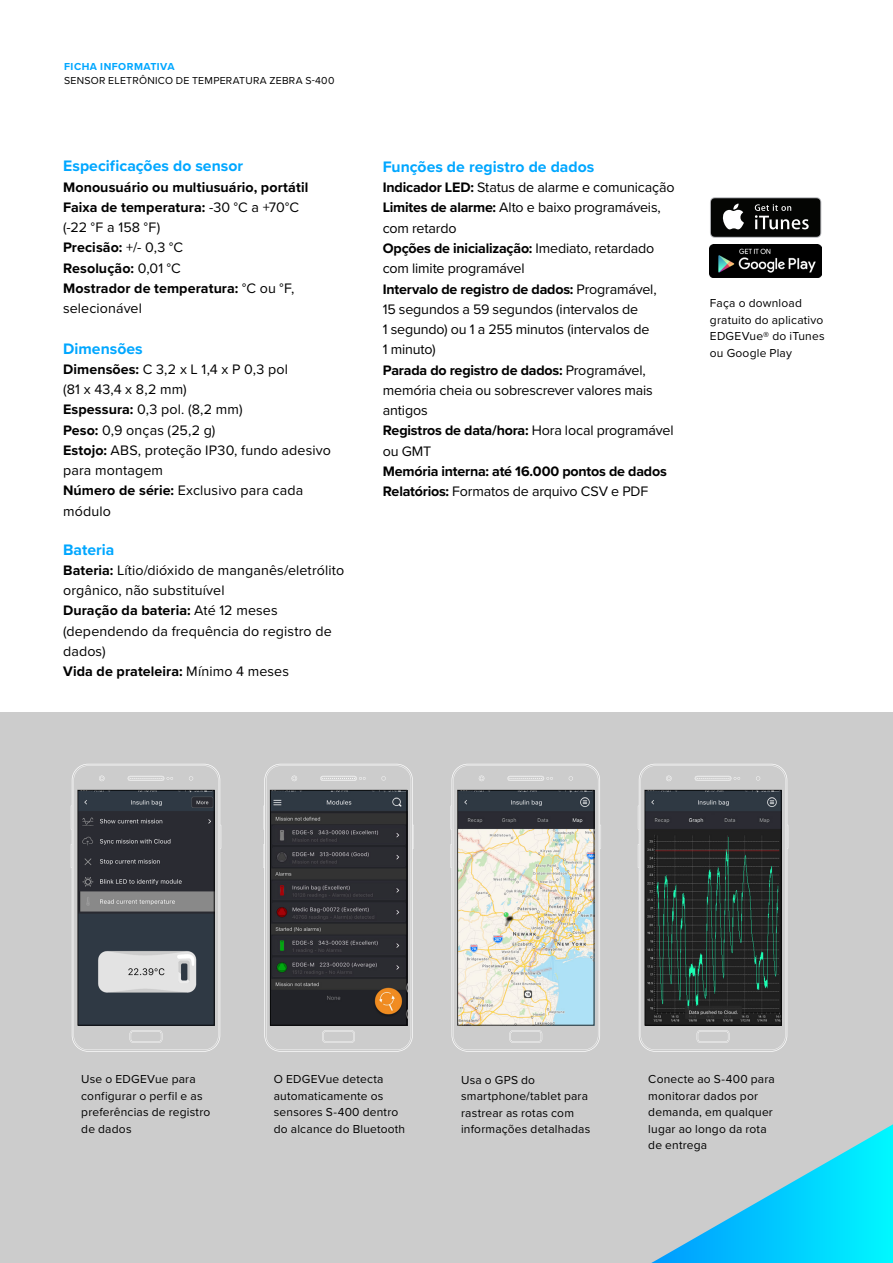
<style>
.page{position:relative;width:893px;height:1263px;background:#fff}
.page>*{position:absolute;margin:0;border:0;box-sizing:border-box;transform-origin:0 0}
.Subhead-2{font:700 15.75px "Proxima Nova";letter-spacing:.005em;color:#00a7ff}
.Body{font:700 15.75px "Proxima Nova";letter-spacing:.005em;color:#00a7ff}
.Body-2{font:14.25px/20.2px "Proxima Nova";letter-spacing:-.005em;color:#000}
.Body-3{font:700 14.25px/20.2px "Proxima Nova";letter-spacing:.005em;color:#000}
.Body-4{font:700 14.25px "Proxima Nova";letter-spacing:-.015em;color:#000}
.t1{font:12px/16.5px "Proxima Nova";letter-spacing:.015em;color:#000}
.t2{font:10.5px "Proxima Nova";letter-spacing:.025em;color:#000}
.t3{font:700 10.5px "Proxima Nova";letter-spacing:.045em;color:#00a7ff}
.s1{font-weight:700}
.s2{font-weight:400}
</style>
<div class="page">
<img style="left:710px;top:244px;width:112px;height:33px">
<svg style="left:710px;top:197px;width:111px;height:41px;background:#363736"></svg>
<div style="left:0;top:713px;width:893px;height:550px;background:#ccc"></div>
<svg style="left:651px;top:1124px;width:242px;height:139px"></svg>
<svg style="left:638px;top:764px;width:150px;height:288px"></svg>
<img style="left:645px;top:790px;width:136px;height:236px">
<svg style="left:451px;top:764px;width:150px;height:288px"></svg>
<img style="left:458px;top:790px;width:136px;height:236px">
<svg style="left:263px;top:764px;width:151px;height:288px"></svg>
<img style="left:270px;top:790px;width:137px;height:236px">
<svg style="left:71px;top:764px;width:150px;height:288px"></svg>
<img style="left:78px;top:790px;width:136px;height:236px">
<p class="t3" style="left:64px;top:58px;width:112px">FICHA INFORMATIVA</p>
<p class="t2" style="left:64px;top:73px;width:272px">SENSOR ELETRÔNICO DE TEMPERATURA ZEBRA S-400</p>
<p class="Subhead-2" style="left:63px;top:154px;width:182px">Especificações do sensor</p>
<p class="Body-3" style="left:63px;top:176px;width:247px">Monousuário ou multiusuário, portátil</p>
<p class="Body-2" style="left:63px;top:196px;width:238px"><span class="s1">Faixa de temperatura:</span> -30 °C a +70°C (-22 °F a 158 °F)</p>
<p class="Body-3" style="left:63px;top:237px;width:122px">Precisão: <span class="s2">+/- 0,3 °C</span></p>
<p class="Body-3" style="left:63px;top:257px;width:119px">Resolução: <span class="s2">0,01 °C</span></p>
<p class="Body-3" style="left:63px;top:278px;width:233px">Mostrador de temperatura: <span class="s2">°C ou °F, selecionável</span></p>
<p class="Subhead-2" style="left:63px;top:337px;width:81px">Dimensões</p>
<p class="Body-2" style="left:63px;top:358px;width:226px"><span class="s1">Dimensões:</span> C 3,2 x L 1,4 x P 0,3 pol (81 x 43,4 x 8,2 mm)</p>
<p class="Body-2" style="left:63px;top:399px;width:181px"><span class="s1">Espessura:</span> 0,3 pol. (8,2 mm)</p>
<p class="Body-2" style="left:63px;top:419px;width:154px"><span class="s1">Peso:</span> 0,9 onças (25,2 g)</p>
<p class="Body-2" style="left:63px;top:439px;width:270px"><span class="s1">Estojo:</span> ABS, proteção IP30, fundo adesivo para montagem</p>
<p class="Body-2" style="left:63px;top:480px;width:242px"><span class="s1">Número de série:</span> Exclusivo para cada módulo</p>
<p class="Body" style="left:63px;top:538px;width:53px">Bateria</p>
<p class="Body-2" style="left:63px;top:559px;width:283px"><span class="s1">Bateria:</span> Lítio/dióxido de manganês/eletrólito orgânico, não substituível</p>
<p class="Body-2" style="left:63px;top:600px;width:270px"><span class="s1">Duração da bateria:</span> Até 12 meses (dependendo da frequência do registro de dados)</p>
<p class="Body-3" style="left:63px;top:661px;width:227px">Vida de prateleira: <span class="s2">Mínimo 4 meses</span></p>
<p class="Body" style="left:383px;top:155px;width:213px">Funções de registro de dados</p>
<p class="Body-2" style="left:383px;top:177px;width:293px"><span class="s1">Indicador LED:</span> Status de alarme e comunicação</p>
<p class="Body-2" style="left:383px;top:197px;width:280px"><span class="s1">Limites de alarme:</span> Alto e baixo programáveis, com retardo</p>
<p class="Body-2" style="left:383px;top:237px;width:273px"><span class="s1">Opções de inicialização:</span> Imediato, retardado com limite programável</p>
<p class="Body-2" style="left:383px;top:278px;width:275px"><span class="s1">Intervalo de registro de dados:</span> Programável, 15 segundos a 59 segundos (intervalos de<br>1 segundo) ou 1 a 255 minutos (intervalos de 1 minuto)</p>
<p class="Body-2" style="left:383px;top:359px;width:272px"><span class="s1">Parada do registro de dados:</span> Programável, memória cheia ou sobrescrever valores mais antigos</p>
<p class="Body-2" style="left:383px;top:420px;width:292px"><span class="s1">Registros de data/hora:</span> Hora local programável ou GMT</p>
<p class="Body-4" style="left:383px;top:460px;width:286px">Memória interna: até 16.000 pontos de dados</p>
<p class="Body-2" style="left:383px;top:480px;width:267px"><span class="s1">Relatórios:</span> Formatos de arquivo CSV e PDF</p>
<p class="t1" style="left:710px;top:294px;width:116px">Faça o download gratuito do aplicativo<br>EDGEVue® do iTunes ou Google Play</p>
<p class="t1" style="left:81px;top:1070px;width:131px">Use o EDGEVue para configurar o perfil e as preferências de registro de dados</p>
<p class="t1" style="left:648px;top:1070px;width:128px">Conecte ao S-400 para monitorar dados por demanda, em qualquer lugar ao longo da rota de entrega</p>
<p class="t1" style="left:274px;top:1070px;width:133px">O EDGEVue detecta automaticamente os sensores S-400 dentro do alcance do Bluetooth</p>
<p class="t1" style="left:461px;top:1071px;width:131px">Usa o GPS do smartphone/tablet para rastrear as rotas com informações detalhadas</p>
</div>
